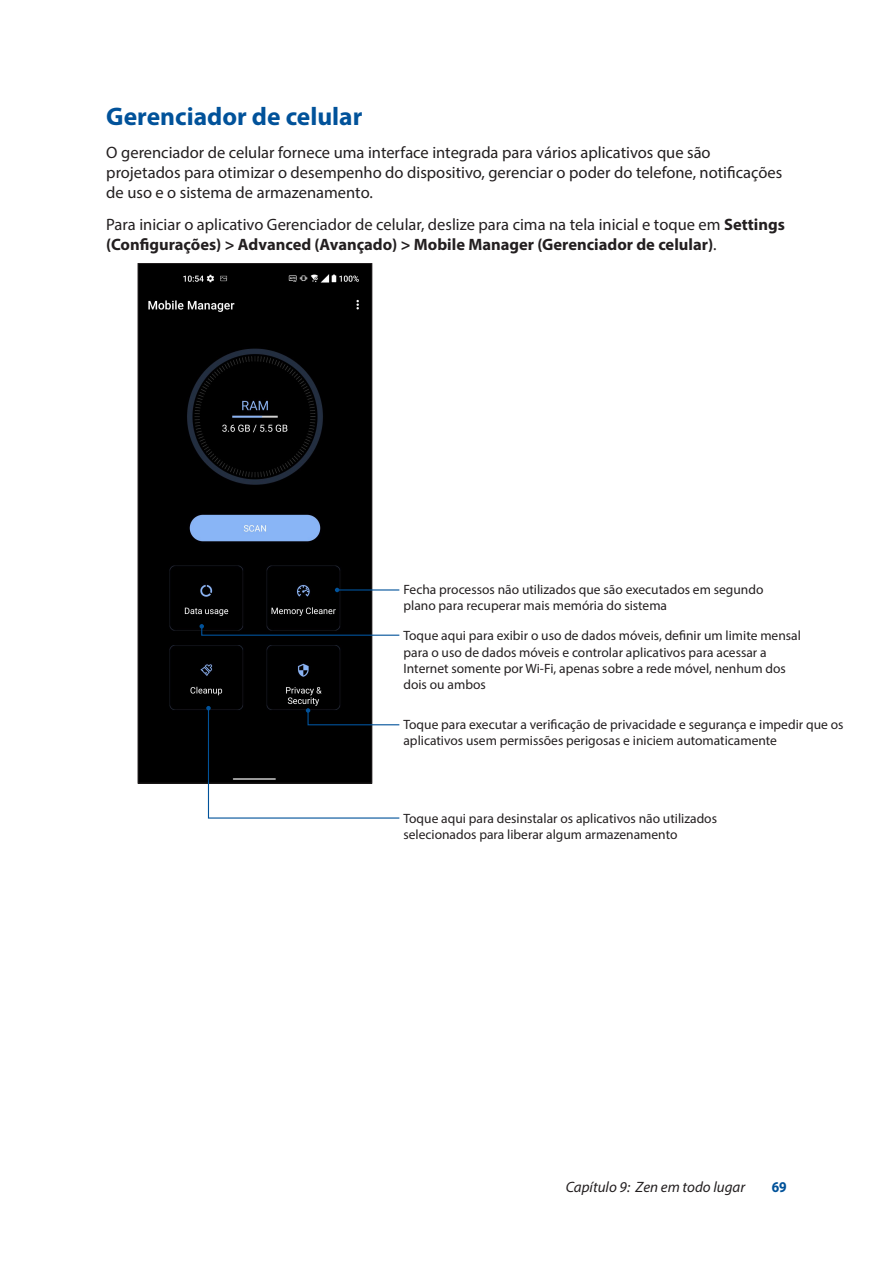
<style>
.page{position:relative;width:893px;height:1263px;background:#fff}
.page>*{position:absolute;margin:0;border:0;box-sizing:border-box;transform-origin:0 0}
.t1{font:700 25.5px "Myriad Pro";color:#01529a}
.t2{font:16.5px/19.8px "Myriad Pro";color:#231f20}
.t3{font:italic 15px "Myriad Pro";color:#231f20}
.t4{font:700 15px "Myriad Pro";color:#01529a;scale:.9 1}
.t5{font:13.5px/16.2px "Myriad Pro";color:#231f20}
.s1{font-weight:700}
</style>
<div class="page">
<img style="left:140px;top:265px;width:230px;height:516px">
<div style="left:138px;top:263px;width:234px;height:520px;border:1px solid #231f20"></div>
<svg style="left:199px;top:624px;width:201px;height:12px;background:#212930"></svg>
<hr style="left:337px;top:589px;width:62px;height:1px;background:#01529a">
<svg style="left:335px;top:588px;width:4px;height:4px"></svg>
<svg style="left:206px;top:706px;width:194px;height:113px"></svg>
<h1 class="t1" style="left:106px;top:100px;width:258px">Gerenciador de celular</h1>
<p class="t2" style="left:106px;top:142px;width:677px">O gerenciador de celular fornece uma interface integrada para vários aplicativos que são projetados para otimizar o desempenho do dispositivo, gerenciar o poder do telefone, notificações de uso e o sistema de armazenamento.</p>
<p class="t2" style="left:106px;top:214px;width:680px">Para iniciar o aplicativo Gerenciador de celular, deslize para cima na tela inicial e toque em <span class="s1">Settings (Configurações) &gt; Advanced (Avançado) &gt; Mobile Manager (Gerenciador de celular)</span>.</p>
<p class="t5" style="left:403px;top:581px;width:361px">Fecha processos não utilizados que são executados em segundo plano para recuperar mais memória do sistema</p>
<p class="t5" style="left:403px;top:627px;width:399px">Toque aqui para exibir o uso de dados móveis, definir um limite mensal para o uso de dados móveis e controlar aplicativos para acessar a Internet somente por Wi-Fi, apenas sobre a rede móvel, nenhum dos dois ou ambos</p>
<p class="t5" style="left:403px;top:716px;width:442px">Toque para executar a verificação de privacidade e segurança e impedir que os aplicativos usem permissões perigosas e iniciem automaticamente</p>
<p class="t5" style="left:403px;top:810px;width:315px">Toque aqui para desinstalar os aplicativos não utilizados selecionados para liberar algum armazenamento</p>
<p class="t3" style="left:566px;top:1178px;width:181px">Capítulo 9: Zen em todo lugar</p>
<p class="t4" style="left:772px;top:1177px;width:18px">69</p>
</div>
